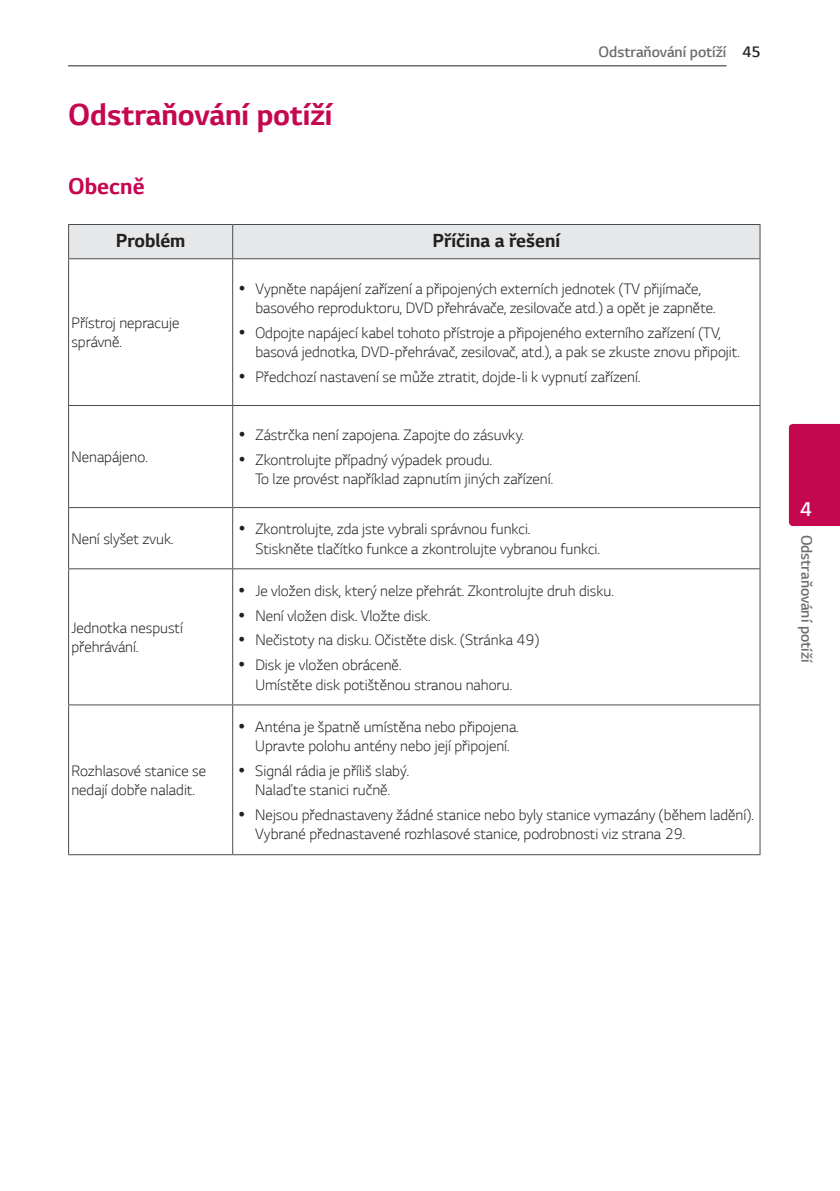
<style>
.page{position:relative;width:840px;height:1191px;background:#fff}
.page>*{position:absolute;margin:0;border:0;box-sizing:border-box;transform-origin:0 0}
.t1{font:700 32px "LG Smart";color:#c50750}
.t2{font:700 24px "LG Smart";color:#c50750}
.t3{font:300 21px "LG Smart";color:#fff}
.t4{font:700 20px "LG Smart";color:#231f20}
.t5{font:300 16px/19.2px "LG Smart";color:#231f20}
.t6{font:300 16px "LG Smart";color:#6c6d70}
.s1{color:#231f20}
</style>
<div class="page">
<hr style="left:68px;top:65px;width:658px;height:1px;background:#231f20">
<div style="left:788px;top:424px;width:51px;height:102px;background:#c50750"></div>
<div style="left:69px;top:225px;width:690px;height:33px;background:#e6e7e9"></div>
<svg style="left:69px;top:259px;width:163px;height:595px"></svg>
<svg style="left:233px;top:259px;width:526px;height:595px"></svg>
<hr style="left:68px;top:224px;width:164px;height:1px;background:#4b4c4d">
<hr style="left:68px;top:225px;width:1px;height:33px;background:#4b4c4d">
<hr style="left:232px;top:224px;width:528px;height:1px;background:#4b4c4d">
<hr style="left:232px;top:225px;width:1px;height:33px;background:#4b4c4d">
<hr style="left:759px;top:225px;width:1px;height:33px;background:#4b4c4d">
<hr style="left:68px;top:259px;width:1px;height:146px;background:#4b4c4d">
<hr style="left:68px;top:258px;width:164px;height:1px;background:#4b4c4d">
<hr style="left:232px;top:259px;width:1px;height:146px;background:#4b4c4d">
<hr style="left:759px;top:259px;width:1px;height:146px;background:#4b4c4d">
<hr style="left:232px;top:258px;width:528px;height:1px;background:#4b4c4d">
<hr style="left:68px;top:406px;width:1px;height:101px;background:#4b4c4d">
<hr style="left:68px;top:405px;width:164px;height:1px;background:#4b4c4d">
<hr style="left:232px;top:406px;width:1px;height:101px;background:#4b4c4d">
<hr style="left:759px;top:406px;width:1px;height:101px;background:#4b4c4d">
<hr style="left:232px;top:405px;width:528px;height:1px;background:#4b4c4d">
<hr style="left:68px;top:508px;width:1px;height:60px;background:#4b4c4d">
<hr style="left:68px;top:507px;width:164px;height:1px;background:#4b4c4d">
<hr style="left:232px;top:508px;width:1px;height:60px;background:#4b4c4d">
<hr style="left:759px;top:508px;width:1px;height:60px;background:#4b4c4d">
<hr style="left:232px;top:507px;width:528px;height:1px;background:#4b4c4d">
<hr style="left:68px;top:569px;width:1px;height:135px;background:#4b4c4d">
<hr style="left:68px;top:568px;width:164px;height:1px;background:#4b4c4d">
<hr style="left:232px;top:569px;width:1px;height:135px;background:#4b4c4d">
<hr style="left:759px;top:569px;width:1px;height:135px;background:#4b4c4d">
<hr style="left:232px;top:568px;width:528px;height:1px;background:#4b4c4d">
<hr style="left:68px;top:705px;width:1px;height:149px;background:#4b4c4d">
<hr style="left:68px;top:704px;width:164px;height:1px;background:#4b4c4d">
<hr style="left:68px;top:854px;width:164px;height:1px;background:#4b4c4d">
<hr style="left:232px;top:705px;width:1px;height:149px;background:#4b4c4d">
<hr style="left:759px;top:705px;width:1px;height:149px;background:#4b4c4d">
<hr style="left:232px;top:704px;width:528px;height:1px;background:#4b4c4d">
<hr style="left:232px;top:854px;width:528px;height:1px;background:#4b4c4d">
<svg style="left:239px;top:285px;width:5px;height:5px"></svg>
<svg style="left:239px;top:330px;width:5px;height:4px"></svg>
<svg style="left:239px;top:374px;width:5px;height:4px"></svg>
<svg style="left:239px;top:432px;width:5px;height:5px"></svg>
<svg style="left:239px;top:457px;width:5px;height:4px"></svg>
<svg style="left:239px;top:526px;width:5px;height:5px"></svg>
<svg style="left:239px;top:587px;width:5px;height:5px"></svg>
<svg style="left:239px;top:612px;width:5px;height:5px"></svg>
<svg style="left:239px;top:637px;width:5px;height:5px"></svg>
<svg style="left:239px;top:662px;width:5px;height:5px"></svg>
<svg style="left:239px;top:723px;width:5px;height:5px"></svg>
<svg style="left:239px;top:767px;width:5px;height:5px"></svg>
<svg style="left:239px;top:811px;width:5px;height:5px"></svg>
<h1 class="t1" style="left:68px;top:95px;width:266px">Odstraňování potíží</h1>
<h2 class="t2" style="left:68px;top:172px;width:78px">Obecně</h2>
<p class="t4" style="left:116px;top:228px;width:71px">Problém</p>
<p class="t4" style="left:432px;top:228px;width:129px">Příčina a řešení</p>
<p class="t6" style="left:598px;top:42px;width:163px">Odstraňování potíží <span class="s1">45</span></p>
<p class="t5" style="left:71px;top:313px;width:109px">Přístroj nepracuje správně.</p>
<p class="t5" style="left:71px;top:447px;width:78px">Nenapájeno.</p>
<p class="t5" style="left:255px;top:279px;width:461px">Vypněte napájení zařízení a připojených externích jednotek (TV přijímače, basového reproduktoru, DVD přehrávače, zesilovače atd.) a opět je zapněte.</p>
<p class="t5" style="left:255px;top:323px;width:485px">Odpojte napájecí kabel tohoto přístroje a připojeného externího zařízení (TV, basová jednotka, DVD-přehrávač, zesilovač, atd.), a pak se zkuste znovu připojit.</p>
<p class="t5" style="left:255px;top:367px;width:386px">Předchozí nastavení se může ztratit, dojde-li k vypnutí zařízení.</p>
<p class="t5" style="left:255px;top:422px;width:270px;line-height:24.8px">Zástrčka není zapojena. Zapojte do zásuvky.<br>Zkontrolujte případný výpadek proudu.</p>
<p class="t5" style="left:255px;top:469px;width:299px">To lze provést například zapnutím jiných zařízení.</p>
<p class="t5" style="left:71px;top:529px;width:104px">Není slyšet zvuk.</p>
<p class="t5" style="left:255px;top:519px;width:346px">Zkontrolujte, zda jste vybrali správnou funkci.<br>Stiskněte tlačítko funkce a zkontrolujte vybranou funkci.</p>
<p class="t5" style="left:71px;top:618px;width:113px">Jednotka nespustí přehrávání.</p>
<p class="t5" style="left:71px;top:761px;width:136px">Rozhlasové stanice se nedají dobře naladit.</p>
<p class="t5" style="left:255px;top:578px;width:360px;line-height:24.8px">Je vložen disk, který nelze přehrát. Zkontrolujte druh disku.<br>Není vložen disk. Vložte disk.<br>Nečistoty na disku. Očistěte disk. (Stránka 49)<br>Disk je vložen obráceně.</p>
<p class="t5" style="left:255px;top:674px;width:258px">Umístěte disk potištěnou stranou nahoru.</p>
<p class="t5" style="left:255px;top:717px;width:265px">Anténa je špatně umístěna nebo připojena.<br>Upravte polohu antény nebo její připojení.</p>
<p class="t5" style="left:255px;top:761px;width:155px">Signál rádia je příliš slabý.<br>Nalaďte stanici ručně.</p>
<p class="t5" style="left:255px;top:805px;width:499px">Nejsou přednastaveny žádné stanice nebo byly stanice vymazány (během ladění).<br>Vybrané přednastavené rozhlasové stanice, podrobnosti viz strana 29.</p>
<h3 class="t3" style="left:799px;top:497px;width:13px">4</h3>
<p class="t6" style="left:815px;top:534px;width:130px;rotate:90deg">Odstraňování potíží</p>
</div>
